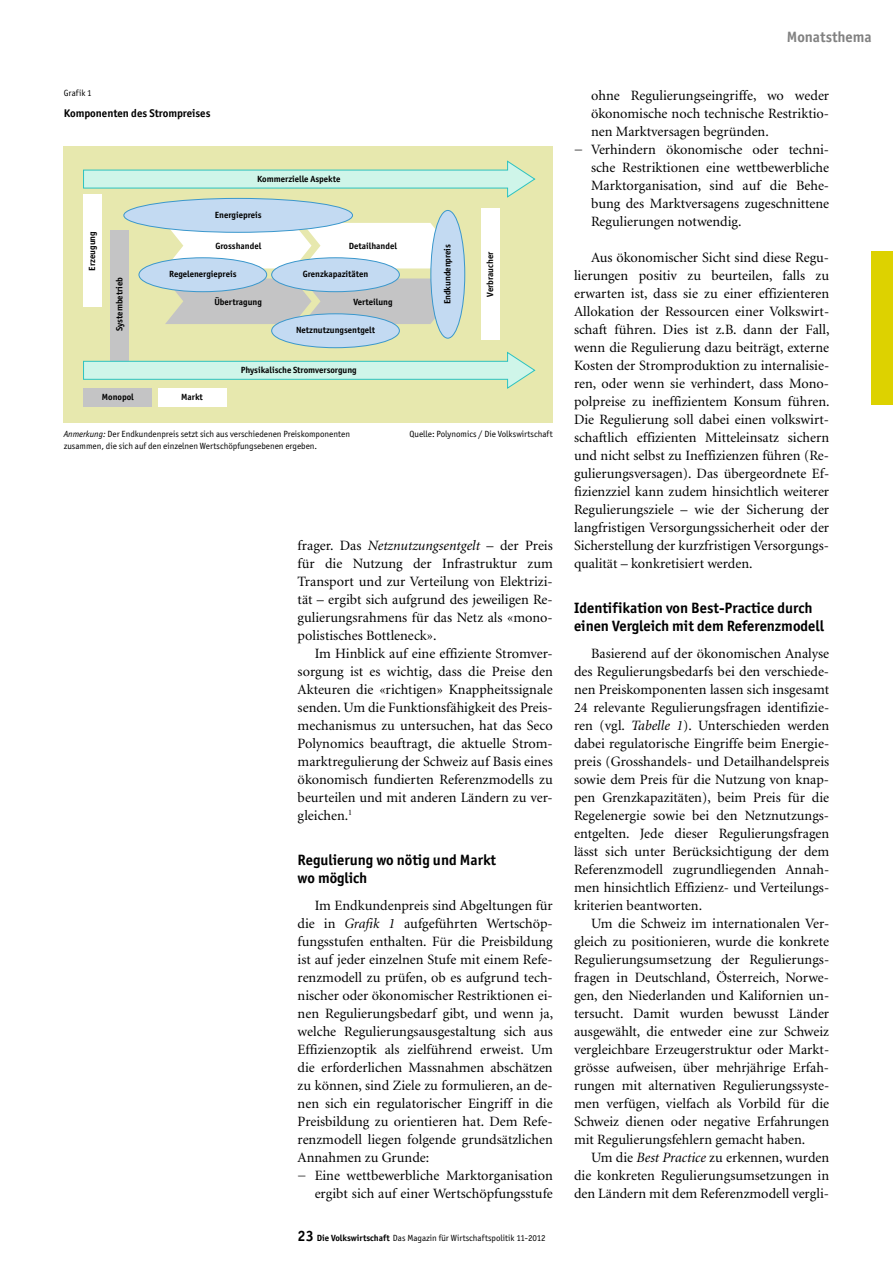
<style>
.page{position:relative;width:893px;height:1263px;background:#fff}
.page>*{position:absolute;margin:0;border:0;box-sizing:border-box;transform-origin:0 0}
.t1{font:700 15px/18px "Officina San ITC";color:#000}
.t2{font:700 15px "Officina San ITC";color:#818181}
.t3{font:14.25px/18px "Minion";color:#000;text-align:justify}
.t4{font:700 11.25px "Officina San ITC";color:#000}
.t5{font:9px "Officina San ITC";color:#000}
.t6{font:700 9px "Officina San ITC";color:#000}
.s1{font-style:italic}
.s2{font-weight:700;font-size:15px}
.s3{font-weight:700}
</style>
<div class="page">
<div style="left:872px;top:252px;width:21px;height:153px;background:#ddd200"></div>
<div style="left:64px;top:146px;width:488px;height:277px;background:#e7e8ae"></div>
<svg style="left:165px;top:223px;width:273px;height:45px;background:#f9fbf8"></svg>
<svg style="left:165px;top:278px;width:272px;height:46px;background:#c4c5c3"></svg>
<div style="left:124px;top:198px;width:229px;height:34px;background:#c3daf2;border-radius:50%"></div>
<div style="left:123px;top:198px;width:230px;height:35px;border:1px solid #3a97cc;border-radius:50%"></div>
<div style="left:84px;top:195px;width:18px;height:112px;background:#fff"></div>
<svg style="left:83px;top:160px;width:453px;height:38px"></svg>
<div style="left:84px;top:388px;width:68px;height:18px;background:#c4c4c5"></div>
<div style="left:158px;top:388px;width:68px;height:18px;background:#fff"></div>
<div style="left:139px;top:258px;width:128px;height:34px;background:#c3daf2;border-radius:50%"></div>
<div style="left:139px;top:257px;width:128px;height:35px;border:1px solid #3a97cc;border-radius:50%"></div>
<div style="left:431px;top:210px;width:34px;height:128px;background:#c3daf2;border-radius:50%"></div>
<div style="left:430px;top:210px;width:35px;height:129px;border:1px solid #3a97cc;border-radius:50%"></div>
<div style="left:272px;top:258px;width:127px;height:34px;background:#c3daf2;border-radius:50%"></div>
<div style="left:271px;top:257px;width:129px;height:35px;border:1px solid #3a97cc;border-radius:50%"></div>
<div style="left:272px;top:314px;width:127px;height:34px;background:#c3daf2;border-radius:50%"></div>
<div style="left:271px;top:313px;width:129px;height:35px;border:1px solid #3a97cc;border-radius:50%"></div>
<div style="left:111px;top:231px;width:18px;height:131px;background:#c4c4c5"></div>
<div style="left:481px;top:209px;width:18px;height:131px;background:#fff"></div>
<svg style="left:83px;top:351px;width:453px;height:38px"></svg>
<p class="t5" style="left:64px;top:87px;width:30px">Grafik 1</p>
<p class="t4" style="left:64px;top:106px;width:148px">Komponenten des Strompreises</p>
<p class="t6" style="left:257px;top:174px;width:85px">Kommerzielle Aspekte</p>
<p class="t6" style="left:86px;top:271px;width:41px;rotate:-90deg">Erzeugung</p>
<p class="t6" style="left:114px;top:331px;width:56px;rotate:-90deg">Systembetrieb</p>
<p class="t6" style="left:215px;top:209px;width:48px">Energiepreis</p>
<p class="t6" style="left:215px;top:240px;width:47px">Grosshandel</p>
<p class="t6" style="left:349px;top:240px;width:50px">Detailhandel</p>
<p class="t6" style="left:169px;top:269px;width:69px">Regelenergiepreis</p>
<p class="t6" style="left:303px;top:269px;width:67px">Grenzkapazitäten</p>
<p class="t6" style="left:215px;top:296px;width:49px">Übertragung</p>
<p class="t6" style="left:353px;top:296px;width:41px">Verteilung</p>
<p class="t6" style="left:296px;top:325px;width:80px">Netznutzungsentgelt</p>
<p class="t6" style="left:241px;top:365px;width:117px">Physikalische Stromversorgung</p>
<p class="t6" style="left:102px;top:391px;width:33px">Monopol</p>
<p class="t6" style="left:181px;top:391px;width:23px">Markt</p>
<p class="t6" style="left:442px;top:304px;width:62px;rotate:-90deg">Endkundenpreis</p>
<p class="t6" style="left:484px;top:297px;width:46px;rotate:-90deg">Verbraucher</p>
<p class="t5" style="left:64px;top:429px;width:288px"><span class="s1">Anmerkung:</span> Der Endkundenpreis setzt sich aus verschiedenen Preiskomponenten</p>
<p class="t5" style="left:409px;top:429px;width:145px">Quelle: Polynomics / Die Volkswirtschaft</p>
<p class="t5" style="left:64px;top:441px;width:255px">zusammen, die sich auf den einzelnen Wertschöpfungsebenen ergeben.</p>
<p class="t3" style="left:298px;top:536px;width:257px">frager. Das <span class="s1">Netznutzungsentgelt</span> – der Preis für die Nutzung der Infrastruktur zum Transport und zur Verteilung von Elektrizi&shy;tät – ergibt sich aufgrund des jeweiligen Re&shy;gulierungsrahmens für das Netz als «mono&shy;polistisches Bottleneck».</p>
<p class="t3" style="left:298px;top:644px;width:257px;text-indent:17px">Im Hinblick auf eine effiziente Stromver&shy;sorgung ist es wichtig, dass die Preise den Akteuren die «richtigen» Knappheitssignale senden. Um die Funktionsfähigkeit des Preis&shy;mechanismus zu untersuchen, hat das Seco Polynomics beauftragt, die aktuelle Strom&shy;marktregulierung der Schweiz auf Basis eines ökonomisch fundierten Referenzmodells zu beurteilen und mit anderen Ländern zu ver&shy;gleichen.<sup>1</sup></p>
<p class="t1" style="left:298px;top:850px;width:200px">Regulierung wo nötig und Markt wo möglich</p>
<p class="t3" style="left:315px;top:896px;width:240px">Im Endkundenpreis sind Abgeltungen für</p>
<p class="t3" style="left:298px;top:914px;width:257px">die in <span class="s1">Grafik 1</span> aufgeführten Wertschöp-</p>
<p class="t3" style="left:298px;top:932px;width:257px">fungsstufen enthalten. Für die Preisbildung</p>
<p class="t3" style="left:298px;top:950px;width:257px">ist auf jeder einzelnen Stufe mit einem Refe-</p>
<p class="t3" style="left:298px;top:968px;width:257px">renzmodell zu prüfen, ob es aufgrund tech-</p>
<p class="t3" style="left:298px;top:986px;width:257px">nischer oder ökonomischer Restriktionen ei-</p>
<p class="t3" style="left:298px;top:1004px;width:257px">nen Regulierungsbedarf gibt, und wenn ja,</p>
<p class="t3" style="left:298px;top:1022px;width:257px">welche Regulierungsausgestaltung sich aus</p>
<p class="t3" style="left:298px;top:1040px;width:257px">Effizienzoptik als zielführend erweist. Um</p>
<p class="t3" style="left:298px;top:1058px;width:257px">die erforderlichen Massnahmen abschätzen</p>
<p class="t3" style="left:298px;top:1076px;width:257px">zu können, sind Ziele zu formulieren, an de-</p>
<p class="t3" style="left:298px;top:1094px;width:257px">nen sich ein regulatorischer Eingriff in die</p>
<p class="t3" style="left:298px;top:1112px;width:257px">Preisbildung zu orientieren hat. Dem Refe-</p>
<p class="t3" style="left:298px;top:1130px;width:257px">renzmodell liegen folgende grundsätzlichen</p>
<p class="t3" style="left:298px;top:1148px;width:133px">Annahmen zu Grunde:</p>
<p class="t3" style="left:298px;top:1166px;width:257px">− Eine wettbewerbliche Marktorganisation</p>
<p class="t3" style="left:315px;top:1184px;width:240px">ergibt sich auf einer Wertschöpfungsstufe</p>
<p class="t5" style="left:298px;top:1232px;width:250px"><span class="s2">23</span> <span class="s3">Die Volkswirtschaft</span> Das Magazin für Wirtschaftspolitik 11-2012</p>
<p class="t2" style="left:787px;top:27px;width:86px">Monatsthema</p>
<p class="t3" style="left:591px;top:86px;width:240px">ohne Regulierungseingriffe, wo weder</p>
<p class="t3" style="left:591px;top:104px;width:240px">ökonomische noch technische Restriktio-</p>
<p class="t3" style="left:591px;top:122px;width:179px">nen Marktversagen begründen.</p>
<p class="t3" style="left:574px;top:140px;width:257px">− Verhindern ökonomische oder techni-</p>
<p class="t3" style="left:591px;top:158px;width:240px">sche Restriktionen eine wettbewerbliche</p>
<p class="t3" style="left:591px;top:176px;width:240px">Marktorganisation, sind auf die Behe-</p>
<p class="t3" style="left:591px;top:194px;width:240px">bung des Marktversagens zugeschnittene</p>
<p class="t3" style="left:591px;top:212px;width:152px">Regulierungen notwendig.</p>
<p class="t3" style="left:574px;top:248px;width:257px;text-indent:17px">Aus ökonomischer Sicht sind diese Regu&shy;lierungen positiv zu beurteilen, falls zu erwarten ist, dass sie zu einer effizienteren Allokation der Ressourcen einer Volkswirt&shy;schaft führen. Dies ist z.B. dann der Fall, wenn die Regulierung dazu beiträgt, externe Kosten der Stromproduktion zu internalisie&shy;ren, oder wenn sie verhindert, dass Mono&shy;polpreise zu ineffizientem Konsum führen.<br>Die Regulierung soll dabei einen volkswirt&shy;schaftlich effizienten Mitteleinsatz sichern und nicht selbst zu Ineffizienzen führen (Re&shy;gulierungsversagen). Das übergeordnete Ef&shy;fizienzziel kann zudem hinsichtlich weiterer Regulierungsziele – wie der Sicherung der langfristigen Versorgungssicherheit oder der Sicherstellung der kurzfristigen Versorgungs&shy;qualität – konkretisiert werden.</p>
<p class="t1" style="left:574px;top:598px;width:251px">Identifikation von Best-Practice durch einen Vergleich mit dem Referenzmodell</p>
<p class="t3" style="left:574px;top:644px;width:257px;text-indent:17px">Basierend auf der ökonomischen Analyse des Regulierungsbedarfs bei den verschiede&shy;nen Preiskomponenten lassen sich insgesamt 24 relevante Regulierungsfragen identifizie&shy;ren (vgl. <span class="s1">Tabelle 1</span>). Unterschieden werden dabei regulatorische Eingriffe beim Energie&shy;preis (Grosshandels- und Detailhandelspreis sowie dem Preis für die Nutzung von knap&shy;pen Grenzkapazitäten), beim Preis für die Regelenergie sowie bei den Netznutzungs&shy;entgelten. Jede dieser Regulierungsfragen lässt sich unter Berücksichtigung der dem Referenzmodell zugrundliegenden Annah&shy;men hinsichtlich Effizienz- und Verteilungs&shy;kriterien beantworten.</p>
<p class="t3" style="left:574px;top:914px;width:257px;text-indent:17px">Um die Schweiz im internationalen Ver&shy;gleich zu positionieren, wurde die konkrete Regulierungsumsetzung der Regulierungs&shy;fragen in Deutschland, Österreich, Norwe&shy;gen, den Niederlanden und Kalifornien un&shy;tersucht. Damit wurden bewusst Länder ausgewählt, die entweder eine zur Schweiz vergleichbare Erzeugerstruktur oder Markt&shy;grösse aufweisen, über mehrjährige Erfah&shy;rungen mit alternativen Regulierungssyste&shy;men verfügen, vielfach als Vorbild für die Schweiz dienen oder negative Erfahrungen mit Regulierungsfehlern gemacht haben.</p>
<p class="t3" style="left:574px;top:1148px;width:257px;text-indent:17px">Um die <span class="s1">Best Practice</span> zu erkennen, wurden die konkreten Regulierungsumsetzungen in den Ländern mit dem Referenzmodell vergli-</p>
</div>
